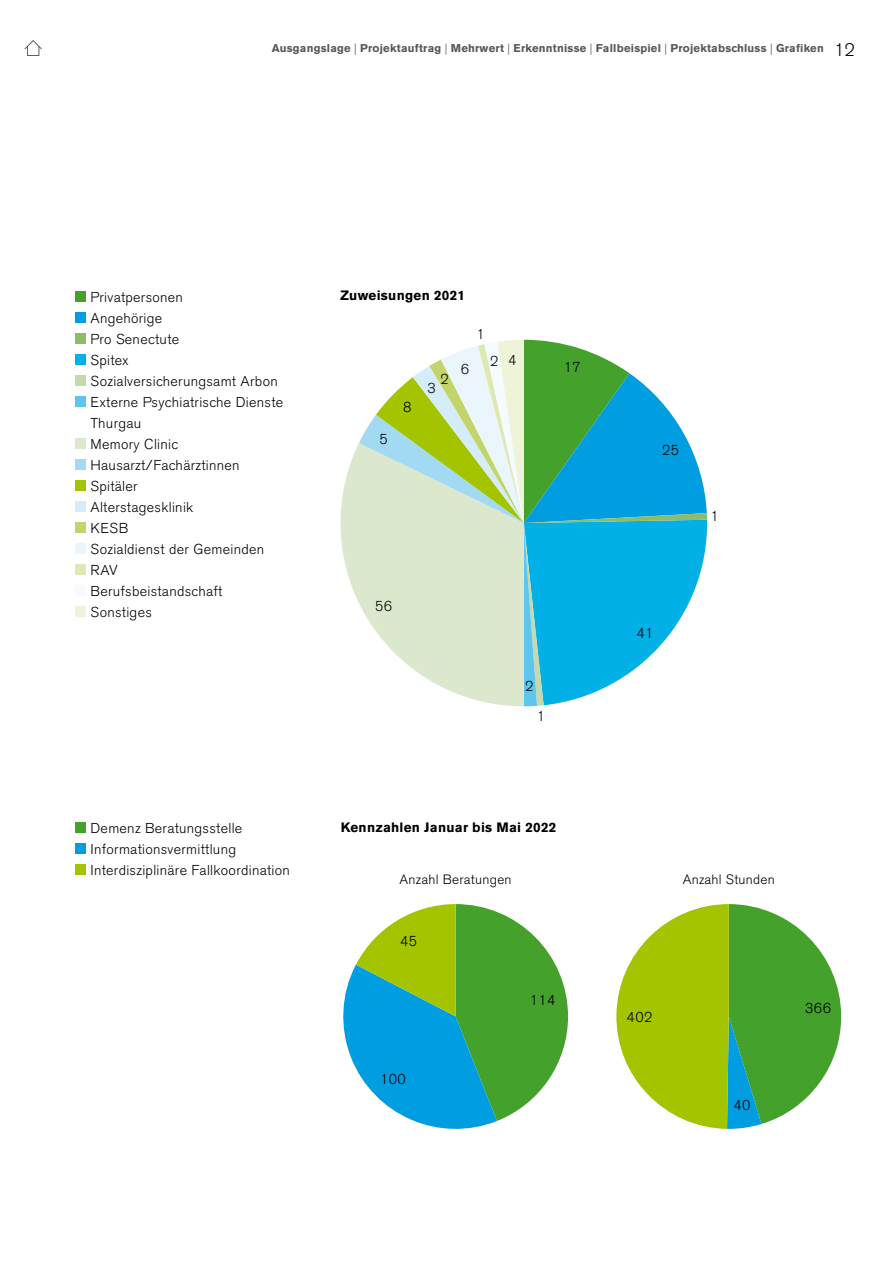
<style>
.page{position:relative;width:893px;height:1263px;background:#fff}
.page>*{position:absolute;margin:0;border:0;box-sizing:border-box;transform-origin:0 0}
.t1{font:300 14.25px/21px "Akzidenz Grotesk BE";letter-spacing:.02em;color:#000}
.t2{font:700 13.5px "Akzidenz Grotesk BE";letter-spacing:.02em;color:#000}
.t3{font:300 13.5px "Akzidenz Grotesk BE";letter-spacing:.02em;color:#000}
.t4{font:700 11.25px "Akzidenz Grotesk BE";letter-spacing:.02em;color:#58585a}
.s1{font-weight:300}
.s2{font-weight:300;font-size:18px;color:#000}
</style>
<div class="page">
<svg style="left:24px;top:40px;width:18px;height:16px"></svg>
<div style="left:75px;top:291px;width:11px;height:11px;background:#44a12b"></div>
<div style="left:75px;top:312px;width:11px;height:11px;background:#009ee0"></div>
<div style="left:75px;top:333px;width:11px;height:11px;background:#8dbc6a"></div>
<div style="left:75px;top:354px;width:11px;height:11px;background:#00b0e6"></div>
<div style="left:75px;top:375px;width:11px;height:11px;background:#c3daad"></div>
<div style="left:75px;top:396px;width:11px;height:11px;background:#5ec5ed"></div>
<div style="left:75px;top:438px;width:11px;height:11px;background:#dbe8cd"></div>
<div style="left:75px;top:459px;width:11px;height:11px;background:#a2daf4"></div>
<div style="left:75px;top:480px;width:11px;height:11px;background:#a4c400"></div>
<div style="left:75px;top:501px;width:11px;height:11px;background:#d5edfa"></div>
<div style="left:75px;top:522px;width:11px;height:11px;background:#c3d56a"></div>
<div style="left:75px;top:543px;width:11px;height:11px;background:#ebf6fc"></div>
<div style="left:75px;top:564px;width:11px;height:11px;background:#dee8b0"></div>
<div style="left:75px;top:585px;width:11px;height:11px;background:#f5fbfe"></div>
<div style="left:75px;top:606px;width:11px;height:11px;background:#eff4d9"></div>
<svg style="left:341px;top:443px;width:18px;height:160px;fill:#dbe8cd"></svg>
<svg style="left:359px;top:340px;width:349px;height:366px"></svg>
<svg style="left:616px;top:904px;width:225px;height:225px"></svg>
<div style="left:75px;top:822px;width:11px;height:11px;background:#44a12b"></div>
<div style="left:75px;top:843px;width:11px;height:11px;background:#009ee0"></div>
<div style="left:75px;top:864px;width:11px;height:11px;background:#a4c400"></div>
<svg style="left:343px;top:904px;width:225px;height:225px"></svg>
<p class="t4" style="left:272px;top:42px;width:585px">Ausgangslage <span class="s1">|</span> Projektauftrag <span class="s1">|</span> Mehrwert <span class="s1">|</span> Erkenntnisse <span class="s1">|</span> Fallbeispiel <span class="s1">|</span> Projektabschluss <span class="s1">|</span> Grafiken <span class="s2">12</span></p>
<p class="t1" style="left:91px;top:287px;width:94px">Privatpersonen</p>
<p class="t2" style="left:341px;top:288px;width:126px">Zuweisungen 2021</p>
<p class="t1" style="left:91px;top:308px;width:194px">Angehörige<br>Pro Senectute<br>Spitex<br>Sozialversicherungsamt Arbon<br>Externe Psychiatrische Dienste<br>Thurgau<br>Memory Clinic<br>Hausarzt/Fachärztinnen<br>Spitäler<br>Alterstagesklinik<br>KESB<br>Sozialdienst der Gemeinden<br>RAV<br>Berufsbeistandschaft<br>Sonstiges</p>
<p class="t1" style="left:461px;top:358px;width:10px">6</p>
<p class="t1" style="left:440px;top:369px;width:10px">2</p>
<p class="t1" style="left:428px;top:378px;width:10px">3</p>
<p class="t1" style="left:403px;top:397px;width:10px">8</p>
<p class="t1" style="left:379px;top:429px;width:10px">5</p>
<p class="t1" style="left:375px;top:595px;width:18px">56</p>
<p class="t1" style="left:476px;top:324px;width:10px">1</p>
<p class="t1" style="left:490px;top:350px;width:28px">2 4</p>
<p class="t1" style="left:525px;top:676px;width:10px">2</p>
<p class="t1" style="left:537px;top:706px;width:10px">1</p>
<p class="t1" style="left:564px;top:357px;width:18px">17</p>
<p class="t1" style="left:662px;top:440px;width:18px">25</p>
<p class="t1" style="left:710px;top:506px;width:10px">1</p>
<p class="t1" style="left:637px;top:623px;width:18px">41</p>
<p class="t1" style="left:91px;top:818px;width:201px">Demenz Beratungsstelle<br>Informationsvermittlung<br>Interdisziplinäre Fallkoordination</p>
<p class="t2" style="left:341px;top:820px;width:217px">Kennzahlen Januar bis Mai 2022</p>
<p class="t3" style="left:400px;top:871px;width:114px">Anzahl Beratungen</p>
<p class="t3" style="left:683px;top:871px;width:94px">Anzahl Stunden</p>
<p class="t1" style="left:400px;top:931px;width:18px">45</p>
<p class="t1" style="left:380px;top:1069px;width:27px">100</p>
<p class="t1" style="left:530px;top:990px;width:27px">114</p>
<p class="t1" style="left:627px;top:1007px;width:27px">402</p>
<p class="t1" style="left:733px;top:1095px;width:19px">40</p>
<p class="t1" style="left:805px;top:998px;width:28px">366</p>
</div>
